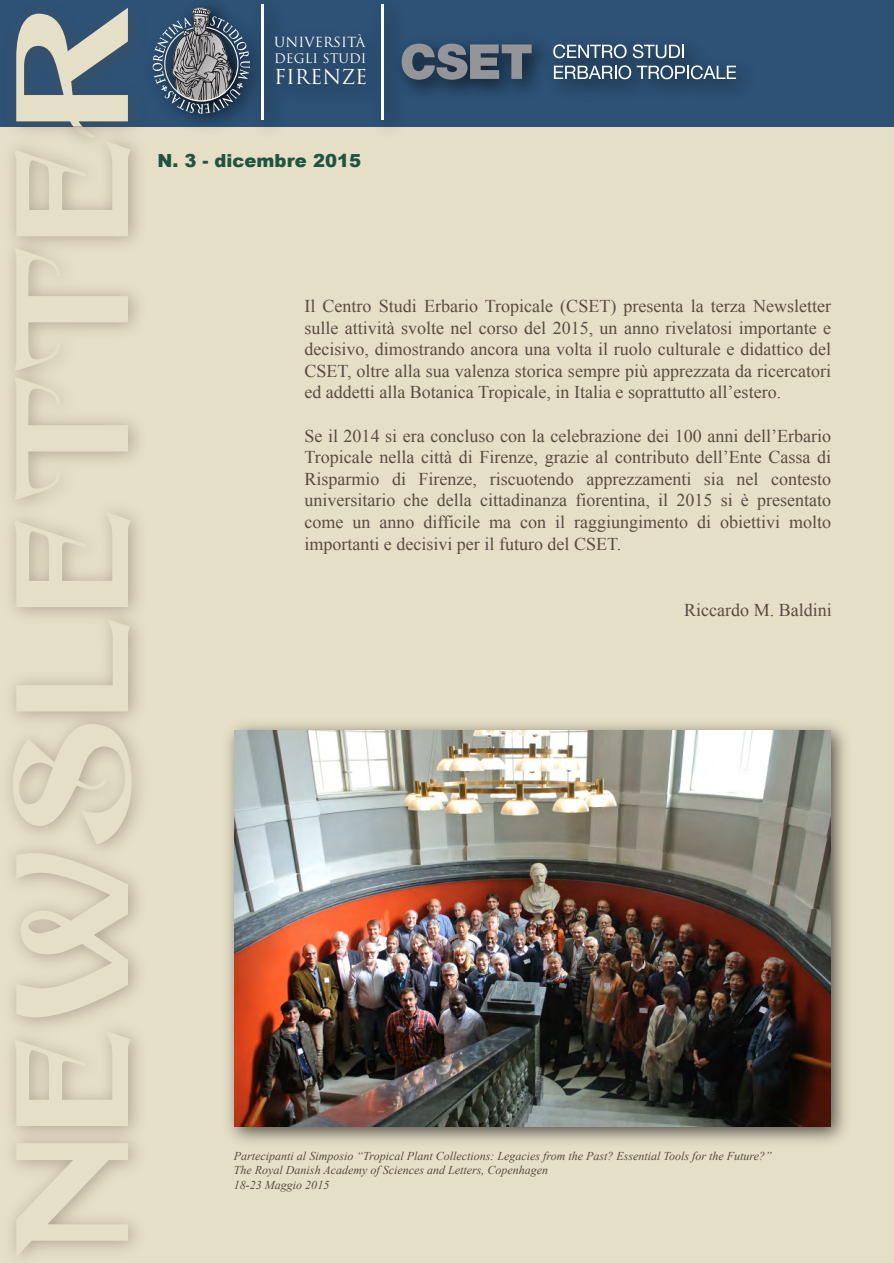
<style>
.page{position:relative;width:894px;height:1263px;background:#fff}
.page>*{position:absolute;margin:0;border:0;box-sizing:border-box;transform-origin:0 0}
.t1{font:20.1px "Trajan Pro";color:#fff}
.t2{font:18px/21.6px "Times New Roman";color:#5a4b42;text-align:justify}
.t3{font:900 18px "Arial";color:#20543f}
.t4{font:13.5px "Trajan Pro";letter-spacing:.005em;color:#fff}
.t5{font:12.75px "Trajan Pro";letter-spacing:.005em;color:#fff}
.t6{font:italic 12px/14.4px "Times New Roman";color:#5a4b42}
</style>
<div class="page">
<div style="left:0;top:0;width:893px;height:1263px;background:#e6dfc7"></div>
<img style="left:228px;top:724px;width:618px;height:419px">
<img style="left:234px;top:731px;width:596px;height:395px">
<div style="left:0;top:0;width:893px;height:126px;background:#2d5276"></div>
<img style="left:156px;top:5px;width:89px;height:122px">
<svg style="left:152px;top:6px;width:93px;height:108px"></svg>
<img style="left:245px;top:4px;width:47px;height:123px">
<hr style="left:261px;top:4px;width:2px;height:115px;background:#fff">
<img style="left:364px;top:4px;width:48px;height:123px">
<hr style="left:380px;top:4px;width:3px;height:115px;background:#fff">
<img style="left:258px;top:18px;width:138px;height:100px">
<img style="left:385px;top:27px;width:152px;height:82px">
<svg style="left:401px;top:44px;width:130px;height:36px"></svg>
<img style="left:537px;top:44px;width:205px;height:47px">
<svg style="left:553px;top:44px;width:73px;height:14px"></svg>
<svg style="left:632px;top:44px;width:51px;height:14px"></svg>
<svg style="left:553px;top:65px;width:182px;height:14px"></svg>
<img style="left:9px;top:106px;width:147px;height:1152px">
<svg style="left:16px;top:1143px;width:112px;height:114px"></svg>
<svg style="left:14px;top:1031px;width:117px;height:95px"></svg>
<svg style="left:16px;top:853px;width:112px;height:164px"></svg>
<svg style="left:13px;top:724px;width:118px;height:121px"></svg>
<svg style="left:16px;top:620px;width:114px;height:91px"></svg>
<svg style="left:14px;top:512px;width:117px;height:95px"></svg>
<svg style="left:15px;top:377px;width:113px;height:123px"></svg>
<svg style="left:15px;top:248px;width:113px;height:123px"></svg>
<img style="left:0;top:7px;width:152px;height:144px">
<svg style="left:14px;top:8px;width:117px;height:228px"></svg>
<p class="t4" style="left:274px;top:34px;width:93px">UNIVERSITÀ</p>
<p class="t5" style="left:274px;top:50px;width:94px">DEGLI STUDI</p>
<p class="t1" style="left:274px;top:64px;width:95px">FIRENZE</p>
<p class="t3" style="left:157px;top:148px;width:205px">N. 3 - dicembre 2015</p>
<p class="t2" style="left:304px;top:295px;width:528px">Il Centro Studi Erbario Tropicale (CSET) presenta la terza Newsletter sulle attività svolte nel corso del 2015, un anno rivelatosi importante e decisivo, dimostrando ancora una volta il ruolo culturale e didattico del CSET, oltre alla sua valenza storica sempre più apprezzata da ricercatori ed addetti alla Botanica Tropicale, in Italia e soprattutto all’estero.</p>
<p class="t2" style="left:304px;top:424px;width:528px">Se il 2014 si era concluso con la celebrazione dei 100 anni dell’Erbario Tropicale nella città di Firenze, grazie al contributo dell’Ente Cassa di Risparmio di Firenze, riscuotendo apprezzamenti sia nel contesto universitario che della cittadinanza fiorentina, il 2015 si è presentato come un anno difficile ma con il raggiungimento di obiettivi molto importanti e decisivi per il futuro del CSET.</p>
<p class="t2" style="left:684px;top:599px;width:149px">Riccardo M. Baldini</p>
<p class="t6" style="left:234px;top:1148px;width:539px">Partecipanti al Simposio “Tropical Plant Collections: Legacies from the Past? Essential Tools for the Future?”<br>The Royal Danish Academy of Sciences and Letters, Copenhagen<br>18-23 Maggio 2015</p>
</div>
